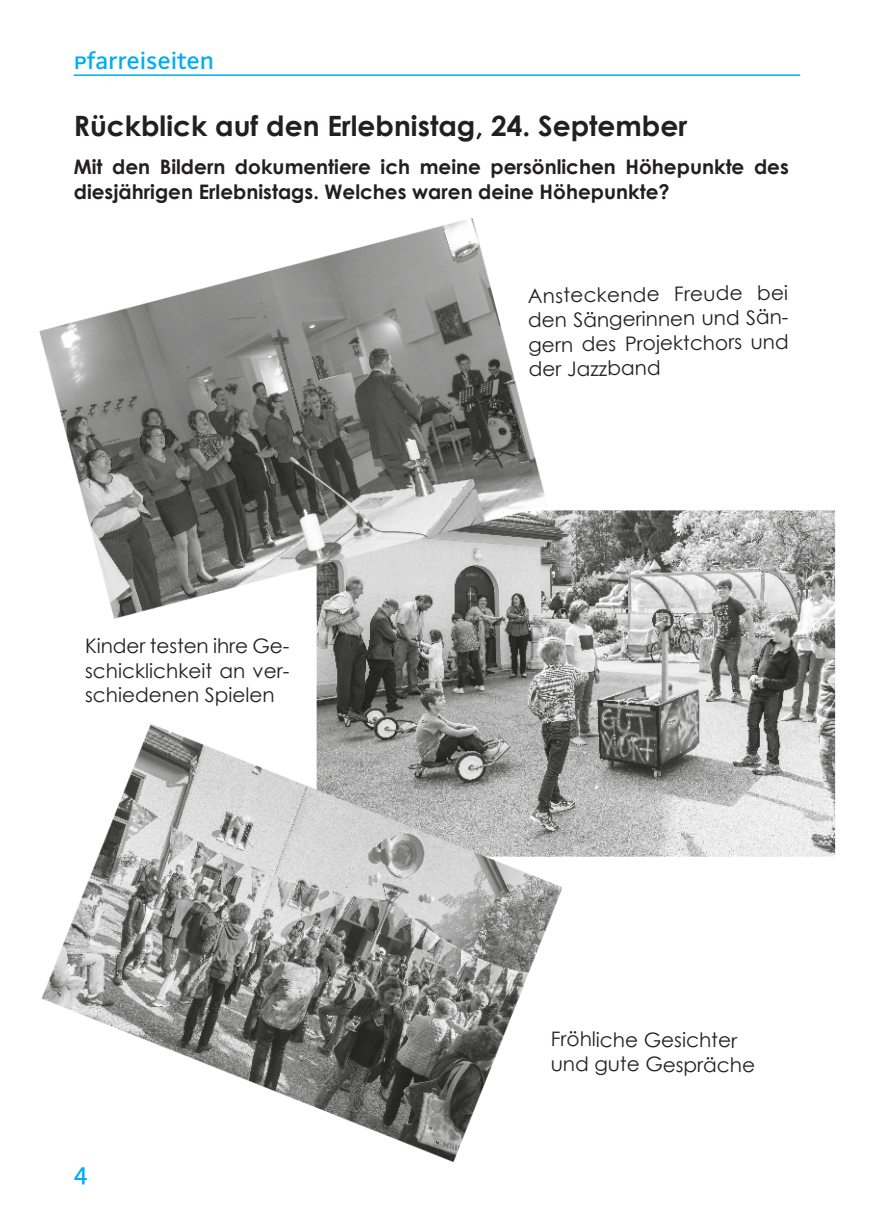
<style>
.page{position:relative;width:874px;height:1225px;background:#fff}
.page>*{position:absolute;margin:0;border:0;box-sizing:border-box;transform-origin:0 0}
.t1{font:700 28px "Century Gothic";color:#231f20}
.t2{font:500 24px "AB Newut Plain";color:#00aeef}
.t3{font:20px/24.4px "Century Gothic";letter-spacing:-.005em;color:#231f20}
.t4{font:700 20px/24.6px "Century Gothic";color:#231f20}
</style>
<div class="page">
<hr style="left:74px;top:74px;width:725px;height:2px;background:#00aeef">
<img style="left:316px;top:511px;width:518px;height:345px">
<img style="left:39px;top:218px;width:508px;height:400px">
<img style="left:41px;top:723px;width:521px;height:439px">
<p class="t2" style="left:74px;top:51px;width:142px">Pfarreiseiten</p>
<h1 class="t1" style="left:74px;top:115px;width:614px">Rückblick auf den Erlebnistag, 24. September</h1>
<p class="t4" style="left:74px;top:156px;width:716px">Mit den Bildern dokumentiere ich meine persönlichen Höhepunkte des diesjährigen Erlebnistags. Welches waren deine Höhepunkte?</p>
<p class="t3" style="left:85px;top:635px;width:206px;text-align:justify">Kinder testen ihre Ge&shy;schicklichkeit an ver&shy;schiedenen Spielen</p>
<p class="t2" style="left:74px;top:1161px;width:15px">4</p>
<p class="t3" style="left:527px;top:286px;width:270px;rotate:-1deg">Ansteckende Freude bei den Sängerinnen und Sän&shy;gern des Projektchors und der Jazzband</p>
<p class="t3" style="left:550px;top:1029px;width:206px">Fröhliche Gesichter und gute Gespräche</p>
</div>
